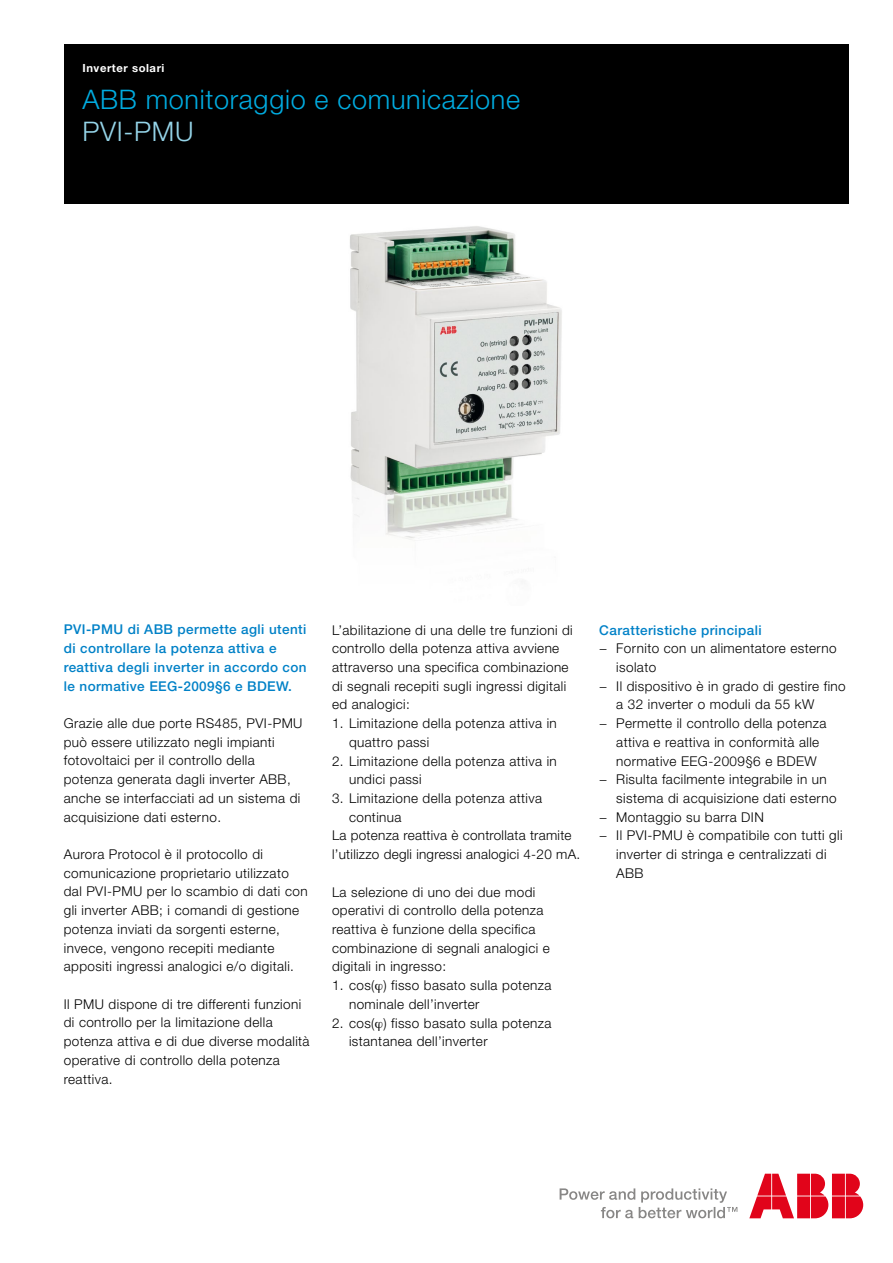
<style>
.page{position:relative;width:893px;height:1263px;background:#fff}
.page>*{position:absolute;margin:0;border:0;box-sizing:border-box;transform-origin:0 0}
.t1{font:300 27px "Helvetica Neue";letter-spacing:.025em;color:#00abdf}
.t2{font:300 27px "Helvetica Neue";letter-spacing:.025em;color:#95d4e8}
.t3{font:300 13.5px/18.8px "Helvetica Neue";letter-spacing:.03em;color:#000}
.t4{font:500 13.5px/18.8px "Helvetica Neue";letter-spacing:.03em;color:#0081c7}
.t5{font:700 11.25px "Helvetica Neue";letter-spacing:.05em;color:#fff}
</style>
<div class="page">
<svg style="left:560px;top:1188px;width:177px;height:30px"></svg>
<svg style="left:749px;top:1174px;width:114px;height:44px"></svg>
<img style="left:350px;top:226px;width:212px;height:315px">
<div style="left:64px;top:45px;width:784px;height:159px;background:#000"></div>
<p class="t5" style="left:82px;top:61px;width:84px">Inverter solari</p>
<h1 class="t1" style="left:82px;top:83px;width:439px">ABB monitoraggio e comunicazione</h1>
<h1 class="t2" style="left:82px;top:115px;width:113px">PVI-PMU</h1>
<p class="t4" style="left:64px;top:620px;width:244px">PVI-PMU di ABB permette agli utenti di controllare la potenza attiva e reattiva degli inverter in accordo con le normative EEG-2009§6 e BDEW.</p>
<p class="t3" style="left:64px;top:713px;width:240px">Grazie alle due porte RS485, PVI-PMU può essere utilizzato negli impianti fotovoltaici per il controllo della potenza generata dagli inverter ABB, anche se interfacciati ad un sistema di acquisizione dati esterno.</p>
<p class="t3" style="left:64px;top:844px;width:245px">Aurora Protocol è il protocollo di comunicazione proprietario utilizzato dal PVI-PMU per lo scambio di dati con gli inverter ABB; i comandi di gestione potenza inviati da sorgenti esterne, invece, vengono recepiti mediante appositi ingressi analogici e/o digitali.</p>
<p class="t3" style="left:64px;top:994px;width:247px">Il PMU dispone di tre differenti funzioni di controllo per la limitazione della potenza attiva e di due diverse modalità operative di controllo della potenza reattiva.</p>
<p class="t3" style="left:332px;top:620px;width:242px">L’abilitazione di una delle tre funzioni di controllo della potenza attiva avviene attraverso una specifica combinazione di segnali recepiti sugli ingressi digitali ed analogici:</p>
<p class="t3" style="left:349px;top:714px;width:209px;text-indent:-17px">1. Limitazione della potenza attiva in quattro passi</p>
<p class="t3" style="left:349px;top:751px;width:209px;text-indent:-17px">2. Limitazione della potenza attiva in undici passi</p>
<p class="t3" style="left:332px;top:788px;width:212px">3. Limitazione della potenza attiva</p>
<p class="t3" style="left:349px;top:807px;width:54px">continua</p>
<p class="t3" style="left:332px;top:826px;width:241px">La potenza reattiva è controllata tramite</p>
<p class="t3" style="left:332px;top:845px;width:250px">l’utilizzo degli ingressi analogici 4-20 mA.</p>
<p class="t3" style="left:332px;top:882px;width:219px">La selezione di uno dei due modi operativi di controllo della potenza reattiva è funzione della specifica combinazione di segnali analogici e digitali in ingresso:</p>
<p class="t3" style="left:349px;top:975px;width:204px;text-indent:-17px">1. cos( ) fisso basato sulla potenza nominale dell’inverter</p>
<p class="t3" style="left:349px;top:1013px;width:204px;text-indent:-17px">2. cos( ) fisso basato sulla potenza istantanea dell’inverter</p>
<p class="t4" style="left:599px;top:620px;width:164px">Caratteristiche principali</p>
<p class="t3" style="left:599px;top:639px;width:239px">− Fornito con un alimentatore esterno</p>
<p class="t3" style="left:616px;top:657px;width:41px">isolato</p>
<p class="t3" style="left:599px;top:676px;width:248px">− Il dispositivo è in grado di gestire fino</p>
<p class="t3" style="left:616px;top:695px;width:199px">a 32 inverter o moduli da 55 kW</p>
<p class="t3" style="left:599px;top:714px;width:229px">− Permette il controllo della potenza</p>
<p class="t3" style="left:616px;top:732px;width:204px">attiva e reattiva in conformità alle</p>
<p class="t3" style="left:616px;top:751px;width:202px">normative EEG-2009§6 e BDEW</p>
<p class="t3" style="left:599px;top:770px;width:229px">− Risulta facilmente integrabile in un</p>
<p class="t3" style="left:616px;top:788px;width:222px">sistema di acquisizione dati esterno</p>
<p class="t3" style="left:599px;top:807px;width:166px">− Montaggio su barra DIN</p>
<p class="t3" style="left:599px;top:826px;width:245px">− Il PVI-PMU è compatibile con tutti gli</p>
<p class="t3" style="left:616px;top:845px;width:212px">inverter di stringa e centralizzati di</p>
<p class="t3" style="left:616px;top:863px;width:29px">ABB</p>
</div>
